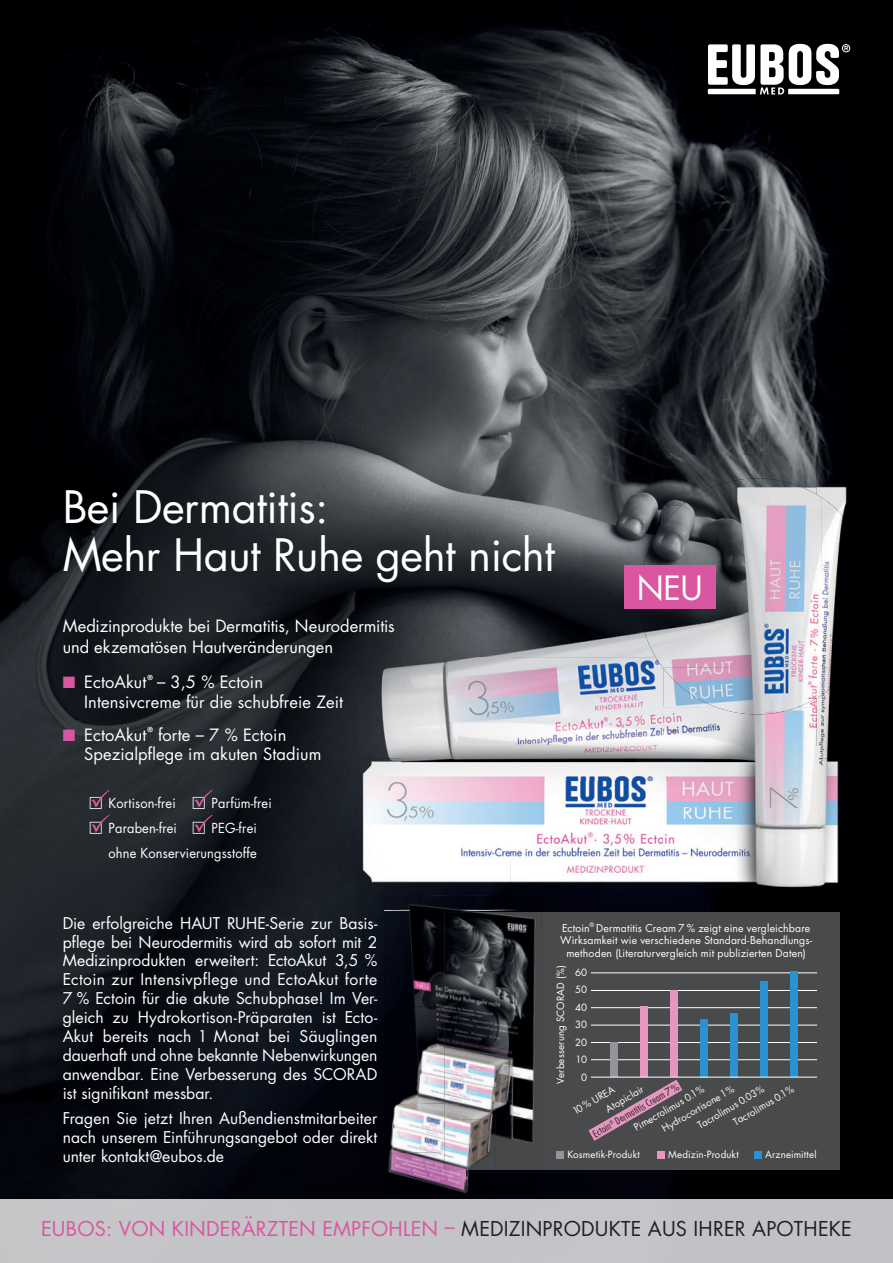
<style>
.page{position:relative;width:893px;height:1263px;background:#fff}
.page>*{position:absolute;margin:0;border:0;box-sizing:border-box;transform-origin:0 0}
.t1{font:43.5px/48px "Futura";letter-spacing:-.01em;color:#fff}
.t2{font:32.55px "Futura";color:#fff}
.t3{font:19.95px "Futura";letter-spacing:.01em;color:#d957a0}
.t4{font:16.5px/19.8px "Futura";letter-spacing:.005em;color:#fff}
.t5{font:15.75px/18.9px "Futura";color:#fff;text-align:justify}
.t6{font:13.5px "Futura";letter-spacing:.01em;color:#fff;scale:.95 1}
.t7{font:10.5px/12.6px "Futura";letter-spacing:.01em;color:#fff;text-align:center}
.t8{font:9.75px/17.5px "Futura";letter-spacing:.015em;color:#fff;text-align:justify}
.t9{font:300 condensed 9.75px "Futura";color:#231f20;scale:1.1 1}
.t10{font:700 6.75px "Futura";color:#fff}
.s1{color:#d957a0}
.s2{font-weight:400;font-stretch:normal}
.s3{color:#231f20}
</style>
<div class="page">
<img style="left:0;top:0;width:893px;height:1263px">
<div style="left:444px;top:912px;width:396px;height:258px;background:#494a4b"></div>
<div style="left:754px;top:1151px;width:7px;height:8px;background:#2a92d0"></div>
<div style="left:657px;top:1151px;width:8px;height:8px;background:#e696c1"></div>
<div style="left:556px;top:1151px;width:8px;height:8px;background:#939598"></div>
<hr style="left:591px;top:990px;width:226px;height:1px;background:#fff">
<hr style="left:591px;top:1042px;width:226px;height:1px;background:#fff">
<hr style="left:591px;top:1025px;width:226px;height:1px;background:#fff">
<hr style="left:591px;top:1007px;width:226px;height:1px;background:#fff">
<hr style="left:591px;top:1059px;width:226px;height:1px;background:#fff">
<div style="left:610px;top:1042px;width:8px;height:35px;background:#939598"></div>
<div style="left:640px;top:1006px;width:8px;height:71px;background:#e696c1"></div>
<div style="left:670px;top:990px;width:8px;height:87px;background:#e696c1"></div>
<div style="left:700px;top:1019px;width:8px;height:58px;background:#2a92d0"></div>
<div style="left:730px;top:1013px;width:8px;height:64px;background:#2a92d0"></div>
<div style="left:760px;top:982px;width:8px;height:95px;background:#2a92d0"></div>
<hr style="left:591px;top:972px;width:226px;height:1px;background:#fff">
<div style="left:790px;top:972px;width:8px;height:105px;background:#2a92d0"></div>
<svg style="left:588px;top:1080px;width:94px;height:61px"></svg>
<hr style="left:591px;top:1077px;width:226px;height:1px;background:#fff">
<img style="left:384px;top:910px;width:76px;height:47px">
<img style="left:460px;top:910px;width:83px;height:2px">
<img style="left:384px;top:957px;width:60px;height:97px">
<img style="left:384px;top:1054px;width:60px;height:49px">
<img style="left:384px;top:1103px;width:60px;height:49px">
<img style="left:384px;top:1152px;width:82px;height:46px">
<div style="left:466px;top:1170px;width:77px;height:28px;background:#000108"></div>
<img style="left:444px;top:912px;width:92px;height:50px">
<img style="left:444px;top:962px;width:91px;height:52px">
<img style="left:444px;top:1014px;width:91px;height:52px">
<img style="left:444px;top:1066px;width:90px;height:52px">
<img style="left:444px;top:1118px;width:90px;height:52px">
<img style="left:867px;top:555px;width:8px;height:83px">
<img style="left:357px;top:455px;width:459px;height:50px">
<img style="left:816px;top:455px;width:51px;height:43px">
<img style="left:357px;top:505px;width:284px;height:51px">
<img style="left:357px;top:556px;width:284px;height:50px">
<img style="left:357px;top:606px;width:282px;height:51px">
<img style="left:817px;top:667px;width:50px;height:243px">
<img style="left:357px;top:657px;width:305px;height:51px">
<img style="left:357px;top:708px;width:153px;height:202px">
<img style="left:510px;top:708px;width:307px;height:38px">
<img style="left:510px;top:780px;width:307px;height:130px">
<img style="left:384px;top:895px;width:159px;height:15px">
<img style="left:641px;top:481px;width:89px;height:92px">
<img style="left:730px;top:478px;width:92px;height:95px">
<img style="left:822px;top:498px;width:45px;height:169px">
<img style="left:639px;top:573px;width:183px;height:94px">
<img style="left:662px;top:667px;width:160px;height:47px">
<img style="left:822px;top:667px;width:29px;height:28px">
<img style="left:401px;top:746px;width:417px;height:34px">
<svg style="left:708px;top:44px;width:142px;height:50px"></svg>
<svg style="left:90px;top:815px;width:20px;height:19px"></svg>
<svg style="left:90px;top:790px;width:20px;height:19px"></svg>
<svg style="left:193px;top:815px;width:20px;height:19px"></svg>
<svg style="left:193px;top:790px;width:20px;height:19px"></svg>
<div style="left:624px;top:565px;width:92px;height:43px;background:#d957a0"></div>
<h1 class="t1" style="left:63px;top:482px;width:494px">Bei Dermatitis:<br>Mehr Haut Ruhe geht nicht</h1>
<p class="t4" style="left:63px;top:615px;width:334px;line-height:21.5px">Medizinprodukte bei Dermatitis, Neurodermitis und ekzematösen Hautveränderungen</p>
<p class="t4" style="left:63px;top:671px;width:85px"><span class="s1">■</span> EctoAkut</p>
<p class="t10" style="left:147px;top:672px;width:7px">®</p>
<p class="t4" style="left:84px;top:671px;width:260px;text-align:center">– 3,5 % Ectoin<br>Intensivcreme für die schubfreie Zeit</p>
<p class="t4" style="left:63px;top:724px;width:85px"><span class="s1">■</span> EctoAkut</p>
<p class="t10" style="left:147px;top:725px;width:7px">®</p>
<p class="t4" style="left:84px;top:724px;width:239px;text-indent:74px">forte – 7 % Ectoin<br>Spezialpflege im akuten Stadium</p>
<p class="t6" style="left:109px;top:794px;width:72px">Kortison-frei</p>
<p class="t6" style="left:109px;top:843px;width:157px">ohne Konservierungsstoffe</p>
<p class="t6" style="left:212px;top:794px;width:65px">Parfüm-frei</p>
<p class="t6" style="left:212px;top:818px;width:49px">PEG-frei</p>
<p class="t6" style="left:109px;top:818px;width:73px">Paraben-frei</p>
<h2 class="t2" style="left:637px;top:565px;width:68px">NEU</h2>
<p class="t5" style="left:63px;top:913px;width:316px">Die erfolgreiche HAUT RUHE-Serie zur Basis&shy;pflege bei Neurodermitis wird ab sofort mit 2<br>Medizinprodukten erweitert: EctoAkut 3,5 % Ectoin zur Intensivpflege und EctoAkut forte 7 % Ectoin für die akute Schubphase! Im Ver&shy;gleich zu Hydrokortison-Präparaten ist Ecto-Akut bereits nach 1 Monat bei Säuglingen dauerhaft und ohne bekannte Nebenwirkungen anwendbar. Eine Verbesserung des SCORAD ist signifikant messbar.</p>
<p class="t5" style="left:63px;top:1109px;width:316px">Fragen Sie jetzt Ihren Außendienstmitarbeiter nach unserem Einführungsangebot oder direkt unter kontakt@eubos.de</p>
<p class="t7" style="left:560px;top:921px;width:253px">Ectoin<sup>®</sup> Dermatitis Cream 7 % zeigt eine vergleichbare<br>Wirksamkeit wie verschiedene Standard-Behandlungs&shy;methoden (Literaturvergleich mit publizierten Daten)</p>
<p class="t8" style="left:552px;top:1084px;width:120px;rotate:-90deg">Verbesserung SCORAD (%)</p>
<p class="t8" style="left:575px;top:963px;width:14px">60<br>50<br>40<br>30<br>20<br>10</p>
<p class="t8" style="left:581px;top:1068px;width:8px">0</p>
<p class="t9" style="left:591px;top:1129px;width:91px;rotate:-30deg">Ectoin<sup>®</sup> Dermatitis Cream <span class="s2">7 %</span></p>
<p class="t8" style="left:595px;top:1090px;width:44px;line-height:14.5px;text-indent:-30px;rotate:-30deg">10 % UREA<br>Atopiclair</p>
<p class="t8" style="left:658px;top:1121px;width:83px;rotate:-30deg">Hydrocortisone 1 %</p>
<p class="t8" style="left:630px;top:1120px;width:81px;rotate:-30deg">Pimecrolimus 0.1 %</p>
<p class="t8" style="left:694px;top:1118px;width:77px;rotate:-30deg">Tacrolimus 0.03 %</p>
<p class="t8" style="left:729px;top:1115px;width:70px;rotate:-30deg">Tacrolimus 0.1 %</p>
<p class="t8" style="left:567px;top:1146px;width:74px">Kosmetik-Produkt</p>
<p class="t8" style="left:668px;top:1146px;width:72px">Medizin-Produkt</p>
<p class="t8" style="left:765px;top:1146px;width:53px">Arzneimittel</p>
<p class="t3" style="left:41px;top:1215px;width:812px">EUBOS: VON KINDERÄRZTEN EMPFOHLEN – <span class="s3">MEDIZINPRODUKTE AUS IHRER APOTHEKE</span></p>
</div>
